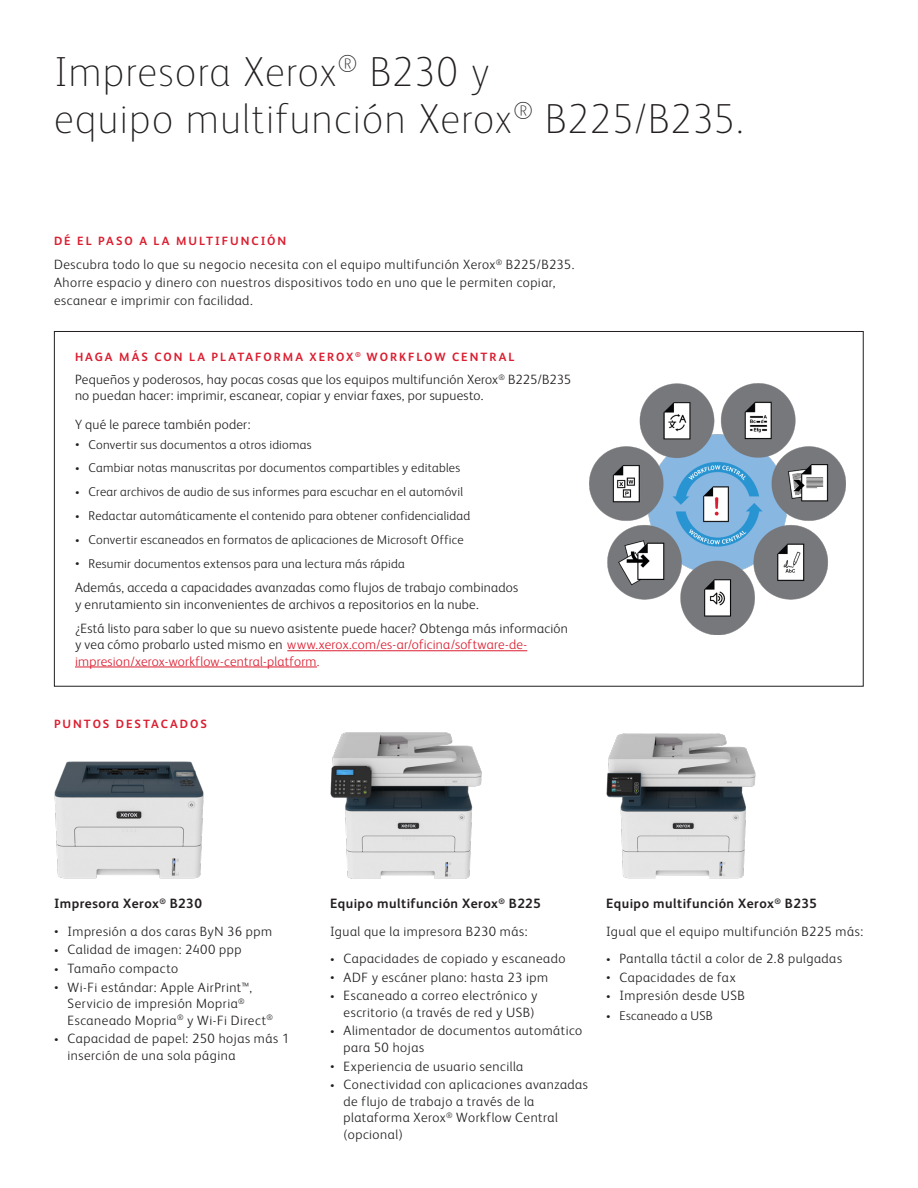
<style>
.page{position:relative;width:918px;height:1188px;background:#fff}
.page>*{position:absolute;margin:0;border:0;box-sizing:border-box;transform-origin:0 0}
.Header_Inside_Spread{font:100 42px/46.5px "Xerox Sans";letter-spacing:.025em;color:#231f20}
.Body_Text_7_10{font:300 13.5px/16.5px "Xerox Sans";letter-spacing:.03em;color:#231f20}
.Body_Text{font:300 13.5px/18px "Xerox Sans";letter-spacing:.04em;color:#231f20}
.Body_Text-2{font:700 13.5px "Xerox Sans";letter-spacing:.035em;color:#231f20}
.t1{font:300 12.75px "Xerox Sans";letter-spacing:.02em;color:#231f20}
.Body_Subhead{font:700 12px "Xerox Sans";letter-spacing:.165em;color:#db1e30}
.s1{font-size:9px}
.s2{color:#db1e30}
</style>
<div class="page">
<img style="left:54px;top:761px;width:150px;height:118px">
<img style="left:330px;top:732px;width:151px;height:147px">
<img style="left:606px;top:733px;width:150px;height:146px">
<hr style="left:287px;top:650px;width:240px;height:1px;background:#db1e30">
<hr style="left:75px;top:667px;width:242px;height:1px;background:#db1e30">
<img style="left:590px;top:383px;width:255px;height:251px">
<p class="Header_Inside_Spread" style="left:54px;top:47px;width:691px">Impresora Xerox<sup>®</sup> B230 y<br>equipo multifunción Xerox<sup>®</sup> B225/B235.</p>
<p class="Body_Subhead" style="left:54px;top:233px;width:234px">DÉ EL PASO A LA MULTIFUNCIÓN</p>
<p class="Body_Text" style="left:54px;top:255px;width:522px">Descubra todo lo que su negocio necesita con el equipo multifunción Xerox<sup>®</sup> B225/B235.<br>Ahorre espacio y dinero con nuestros dispositivos todo en uno que le permiten copiar, escanear e imprimir con facilidad.</p>
<p class="Body_Subhead" style="left:75px;top:349px;width:441px">HAGA MÁS CON LA PLATAFORMA XEROX<sup>®</sup> WORKFLOW CENTRAL</p>
<p class="Body_Text_7_10" style="left:75px;top:371px;width:498px">Pequeños y poderosos, hay pocas cosas que los equipos multifunción Xerox<sup>®</sup> B225/B235 no puedan hacer: imprimir, escanear, copiar y enviar faxes, por supuesto.</p>
<p class="Body_Text_7_10" style="left:75px;top:416px;width:177px">Y qué le parece también poder:</p>
<p class="t1" style="left:75px;top:436px;width:238px"><span class="s1">•</span> Convertir sus documentos a otros idiomas</p>
<p class="t1" style="left:75px;top:460px;width:387px"><span class="s1">•</span> Cambiar notas manuscritas por documentos compartibles y editables</p>
<p class="t1" style="left:75px;top:483px;width:389px"><span class="s1">•</span> Crear archivos de audio de sus informes para escuchar en el automóvil</p>
<p class="t1" style="left:75px;top:507px;width:397px"><span class="s1">•</span> Redactar automáticamente el contenido para obtener confidencialidad</p>
<p class="t1" style="left:75px;top:531px;width:390px"><span class="s1">•</span> Convertir escaneados en formatos de aplicaciones de Microsoft Office</p>
<p class="t1" style="left:75px;top:555px;width:331px"><span class="s1">•</span> Resumir documentos extensos para una lectura más rápida</p>
<p class="Body_Text_7_10" style="left:75px;top:579px;width:445px">Además, acceda a capacidades avanzadas como flujos de trabajo combinados y enrutamiento sin inconvenientes de archivos a repositorios en la nube.</p>
<p class="Body_Text_7_10" style="left:75px;top:620px;width:494px">¿Está listo para saber lo que su nuevo asistente puede hacer? Obtenga más información y vea cómo probarlo usted mismo en <span class="s2">www.xerox.com/es-ar/oficina/software-de&shy;impresion/xerox-workflow-central-platform.</span></p>
<p class="Body_Subhead" style="left:54px;top:715px;width:154px">PUNTOS DESTACADOS</p>
<p class="Body_Text-2" style="left:54px;top:894px;width:149px">Impresora Xerox<sup>®</sup> B230</p>
<p class="Body_Text_7_10" style="left:54px;top:922px;width:220px"><span class="s1">•</span> Impresión a dos caras ByN 36 ppm</p>
<p class="Body_Text_7_10" style="left:54px;top:941px;width:189px"><span class="s1">•</span> Calidad de imagen: 2400 ppp</p>
<p class="Body_Text_7_10" style="left:54px;top:959px;width:126px"><span class="s1">•</span> Tamaño compacto</p>
<p class="Body_Text_7_10" style="left:68px;top:978px;width:207px;text-indent:-14px"><span class="s1">•</span> Wi-Fi estándar: Apple AirPrint™,<br>Servicio de impresión Mopria<sup>®<br></sup>Escaneado Mopria<sup>®</sup> y Wi-Fi Direct<sup>®</sup></p>
<p class="Body_Text_7_10" style="left:68px;top:1030px;width:223px;text-indent:-14px"><span class="s1">•</span> Capacidad de papel: 250 hojas más 1 inserción de una sola página</p>
<p class="Body_Text-2" style="left:330px;top:894px;width:212px">Equipo multifunción Xerox<sup>®</sup> B225</p>
<p class="Body_Text" style="left:330px;top:921px;width:199px">Igual que la impresora B230 más:</p>
<p class="Body_Text_7_10" style="left:330px;top:949px;width:237px"><span class="s1">•</span> Capacidades de copiado y escaneado</p>
<p class="Body_Text_7_10" style="left:330px;top:968px;width:220px"><span class="s1">•</span> ADF y escáner plano: hasta 23 ipm</p>
<p class="Body_Text_7_10" style="left:330px;top:987px;width:209px;text-align:right"><span class="s1">•</span> Escaneado a correo electrónico y escritorio (a través de red y USB)</p>
<p class="Body_Text_7_10" style="left:344px;top:1022px;width:240px;text-indent:-14px"><span class="s1">•</span> Alimentador de documentos automático para 50 hojas</p>
<p class="Body_Text_7_10" style="left:330px;top:1057px;width:195px"><span class="s1">•</span> Experiencia de usuario sencilla</p>
<p class="Body_Text_7_10" style="left:344px;top:1076px;width:246px;text-indent:-14px"><span class="s1">•</span> Conectividad con aplicaciones avanzadas de flujo de trabajo a través de la plataforma Xerox<sup>®</sup> Workflow Central (opcional)</p>
<p class="Body_Text-2" style="left:606px;top:894px;width:212px">Equipo multifunción Xerox<sup>®</sup> B235</p>
<p class="Body_Text" style="left:606px;top:921px;width:259px">Igual que el equipo multifunción B225 más:</p>
<p class="Body_Text_7_10" style="left:606px;top:949px;width:238px"><span class="s1">•</span> Pantalla táctil a color de 2.8 pulgadas</p>
<p class="Body_Text_7_10" style="left:606px;top:968px;width:131px"><span class="s1">•</span> Capacidades de fax</p>
<p class="Body_Text_7_10" style="left:606px;top:987px;width:140px"><span class="s1">•</span> Impresión desde USB</p>
<p class="t1" style="left:606px;top:1008px;width:108px"><span class="s1">•</span> Escaneado a USB</p>
</div>
